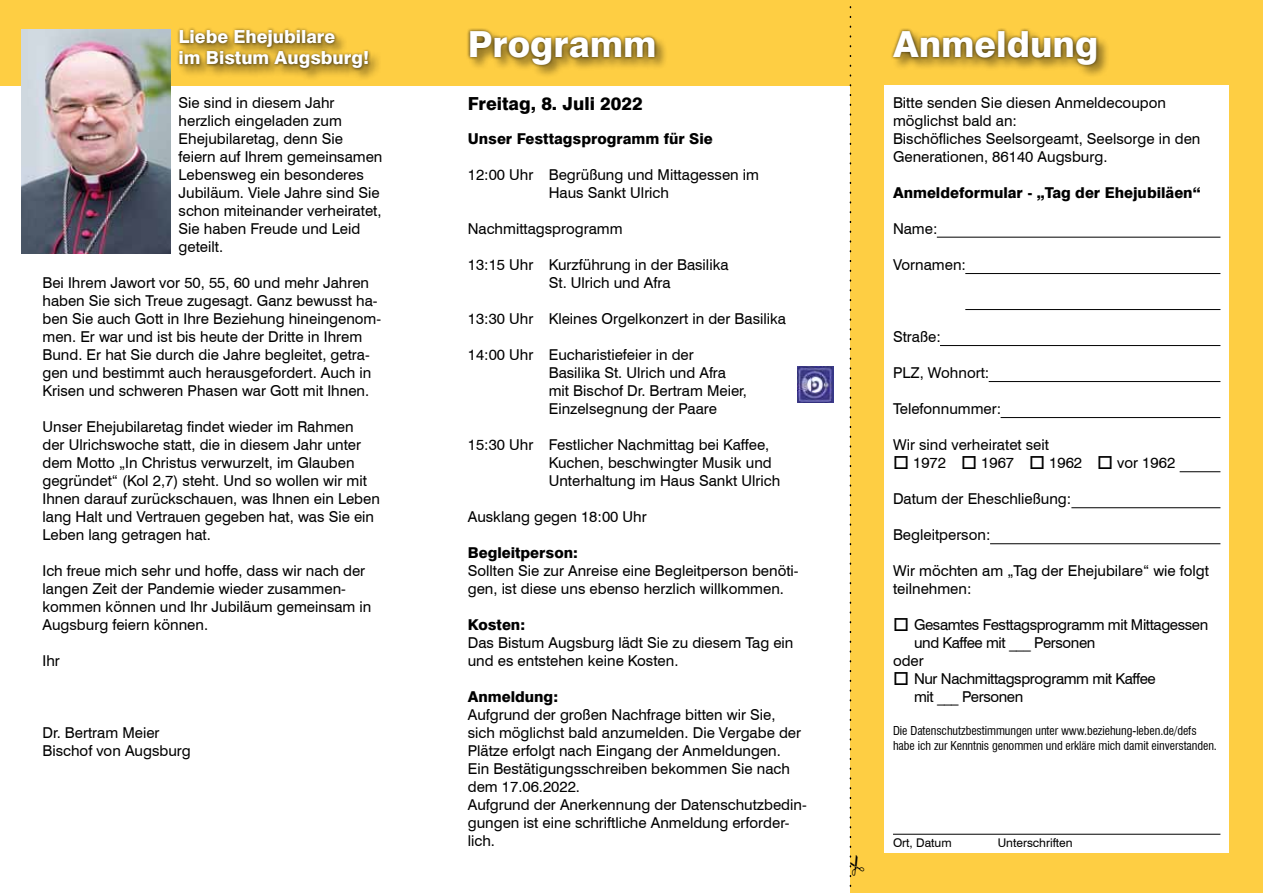
<style>
.page{position:relative;width:1263px;height:893px;background:#fff}
.page>*{position:absolute;margin:0;border:0;box-sizing:border-box;transform-origin:0 0}
.t1{font:800 36px "Swiss 721 BT";color:#fff}
.t2{font:800 18px/21px "Swiss 721 BT";color:#fff}
.t3{font:800 18px "Swiss 721 BT";color:#000}
.t4{font:15px/18px "Swiss 721 BT";color:#000}
.t5{font:15px/18px "Swiss 721 BT";letter-spacing:-.025em;color:#000}
.t6{font:800 15px "Swiss 721 BT";color:#000}
.t7{font:condensed 12px/15px "Swiss 721 BT";letter-spacing:-.005em;color:#000}
.t8{font:12px "Swiss 721 BT";color:#000}
</style>
<div class="page">
<div style="left:0;top:0;width:1263px;height:85px;background:#fece43"></div>
<div style="left:850px;top:0;width:413px;height:893px;background:#fece43"></div>
<div style="left:884px;top:85px;width:345px;height:768px;background:#fff"></div>
<img style="left:21px;top:30px;width:149px;height:223px">
<div style="left:177px;top:28px;width:205px;height:54px;background:#000;opacity:.5"></div>
<div style="left:176px;top:27px;width:195px;height:44px;background:#000;opacity:.7"></div>
<div style="left:468px;top:29px;width:200px;height:50px;background:#000;opacity:.5"></div>
<div style="left:467px;top:28px;width:191px;height:40px;background:#000;opacity:.7"></div>
<div style="left:892px;top:29px;width:218px;height:50px;background:#000;opacity:.5"></div>
<div style="left:890px;top:28px;width:210px;height:40px;background:#000;opacity:.7"></div>
<img style="left:797px;top:367px;width:36px;height:36px">
<hr style="left:937px;top:237px;width:283px;height:1px;background:#000">
<hr style="left:965px;top:273px;width:255px;height:1px;background:#000">
<hr style="left:965px;top:309px;width:255px;height:1px;background:#000">
<hr style="left:940px;top:345px;width:280px;height:1px;background:#000">
<hr style="left:989px;top:381px;width:231px;height:1px;background:#000">
<hr style="left:1000px;top:417px;width:220px;height:1px;background:#000">
<hr style="left:990px;top:543px;width:230px;height:1px;background:#000">
<hr style="left:1071px;top:507px;width:149px;height:1px;background:#000">
<hr style="left:1179px;top:471px;width:41px;height:1px;background:#000">
<hr style="left:893px;top:834px;width:327px;height:1px;background:#000">
<svg style="left:850px;top:6px;width:2px;height:881px"></svg>
<p class="t2" style="left:179px;top:26px;width:192px">Liebe Ehejubilare<br>im Bistum Augsburg!</p>
<p class="t4" style="left:179px;top:93px;width:205px">Sie sind in diesem Jahr herzlich eingeladen zum<br>Ehejubilaretag, denn Sie feiern auf Ihrem gemeinsamen<br>Lebensweg ein besonderes<br>Jubiläum. Viele Jahre sind Sie schon miteinander verheiratet,<br>Sie haben Freude und Leid geteilt.</p>
<p class="t4" style="left:43px;top:273px;width:340px">Bei Ihrem Jawort vor 50, 55, 60 und mehr Jahren haben Sie sich Treue zugesagt. Ganz bewusst ha&shy;ben Sie auch Gott in Ihre Beziehung hineingenom&shy;men. Er war und ist bis heute der Dritte in Ihrem Bund. Er hat Sie durch die Jahre begleitet, getra&shy;gen und bestimmt auch herausgefordert. Auch in Krisen und schweren Phasen war Gott mit Ihnen.</p>
<p class="t4" style="left:43px;top:417px;width:339px">Unser Ehejubilaretag findet wieder im Rahmen<br>der Ulrichswoche statt, die in diesem Jahr unter dem Motto „In Christus verwurzelt, im Glauben gegründet“ (Kol 2,7) steht. Und so wollen wir mit Ihnen darauf zurückschauen, was Ihnen ein Leben lang Halt und Vertrauen gegeben hat, was Sie ein Leben lang getragen hat.</p>
<p class="t4" style="left:43px;top:561px;width:330px">Ich freue mich sehr und hoffe, dass wir nach der langen Zeit der Pandemie wieder zusammen&shy;kommen können und Ihr Jubiläum gemeinsam in Augsburg feiern können.</p>
<p class="t4" style="left:43px;top:651px;width:19px">Ihr</p>
<p class="t4" style="left:43px;top:723px;width:150px">Dr. Bertram Meier<br>Bischof von Augsburg</p>
<h1 class="t1" style="left:468px;top:22px;width:190px">Programm</h1>
<h1 class="t1" style="left:893px;top:22px;width:207px">Anmeldung</h1>
<p class="t3" style="left:468px;top:93px;width:176px">Freitag, 8. Juli 2022</p>
<p class="t6" style="left:468px;top:129px;width:247px">Unser Festtagsprogramm für Sie</p>
<p class="t4" style="left:468px;top:165px;width:293px;text-align:center">12:00 Uhr Begrüßung und Mittagessen im<br>Haus Sankt Ulrich</p>
<p class="t4" style="left:468px;top:219px;width:156px">Nachmittagsprogramm</p>
<p class="t4" style="left:549px;top:255px;width:181px;text-indent:-81px">13:15 Uhr Kurzführung in der Basilika<br>St. Ulrich und Afra</p>
<p class="t4" style="left:468px;top:309px;width:320px">13:30 Uhr Kleines Orgelkonzert in der Basilika</p>
<p class="t4" style="left:549px;top:345px;width:200px;text-indent:-81px">14:00 Uhr Eucharistiefeier in der<br>Basilika St. Ulrich und Afra mit Bischof Dr. Bertram Meier,<br>Einzelsegnung der Paare</p>
<p class="t4" style="left:549px;top:435px;width:233px;text-indent:-81px">15:30 Uhr Festlicher Nachmittag bei Kaffee,<br>Kuchen, beschwingter Musik und<br>Unterhaltung im Haus Sankt Ulrich</p>
<p class="t4" style="left:468px;top:507px;width:180px">Ausklang gegen 18:00 Uhr</p>
<p class="t6" style="left:468px;top:543px;width:112px">Begleitperson:</p>
<p class="t4" style="left:468px;top:561px;width:332px">Sollten Sie zur Anreise eine Begleitperson benöti&shy;gen, ist diese uns ebenso herzlich willkommen.</p>
<p class="t6" style="left:468px;top:615px;width:59px">Kosten:</p>
<p class="t4" style="left:468px;top:633px;width:327px">Das Bistum Augsburg lädt Sie zu diesem Tag ein und es entstehen keine Kosten.</p>
<p class="t6" style="left:468px;top:687px;width:92px">Anmeldung:</p>
<p class="t4" style="left:468px;top:705px;width:340px">Aufgrund der großen Nachfrage bitten wir Sie,<br>sich möglichst bald anzumelden. Die Vergabe der Plätze erfolgt nach Eingang der Anmeldungen.<br>Ein Bestätigungsschreiben bekommen Sie nach dem 17.06.2022.<br>Aufgrund der Anerkennung der Datenschutzbedin&shy;gungen ist eine schriftliche Anmeldung erforder&shy;lich.</p>
<p class="t4" style="left:893px;top:93px;width:309px">Bitte senden Sie diesen Anmeldecoupon möglichst bald an:<br>Bischöfliches Seelsorgeamt, Seelsorge in den Generationen, 86140 Augsburg.</p>
<p class="t6" style="left:893px;top:183px;width:309px">Anmeldeformular - „Tag der Ehejubiläen“</p>
<p class="t4" style="left:893px;top:219px;width:46px">Name:</p>
<p class="t4" style="left:893px;top:255px;width:74px">Vornamen:</p>
<p class="t4" style="left:893px;top:327px;width:49px">Straße:</p>
<p class="t4" style="left:893px;top:363px;width:98px">PLZ, Wohnort:</p>
<p class="t4" style="left:893px;top:399px;width:110px">Telefonnummer:</p>
<p class="t4" style="left:893px;top:435px;width:158px">Wir sind verheiratet seit</p>
<p class="t4" style="left:893px;top:453px;width:284px">□ 1972 □ 1967 □ 1962 □ vor 1962</p>
<p class="t4" style="left:893px;top:489px;width:180px">Datum der Eheschließung:</p>
<p class="t4" style="left:893px;top:525px;width:99px">Begleitperson:</p>
<p class="t4" style="left:893px;top:561px;width:318px">Wir möchten am „Tag der Ehejubilare“ wie folgt teilnehmen:</p>
<p class="t5" style="left:893px;top:615px;width:317px">□ Gesamtes Festtagsprogramm mit Mittagessen</p>
<p class="t5" style="left:914px;top:633px;width:183px">und Kaffee mit ___ Personen</p>
<p class="t4" style="left:893px;top:651px;width:32px">oder</p>
<p class="t5" style="left:914px;top:669px;width:243px;text-indent:-21px">□ Nur Nachmittagsprogramm mit Kaffee mit ___ Personen</p>
<p class="t7" style="left:893px;top:723px;width:325px">Die Datenschutzbestimmungen unter www.beziehung-leben.de/defs habe ich zur Kenntnis genommen und erkläre mich damit einverstanden.</p>
<p class="t8" style="left:893px;top:836px;width:60px">Ort, Datum</p>
<p class="t8" style="left:998px;top:836px;width:76px">Unterschriften</p>
</div>
